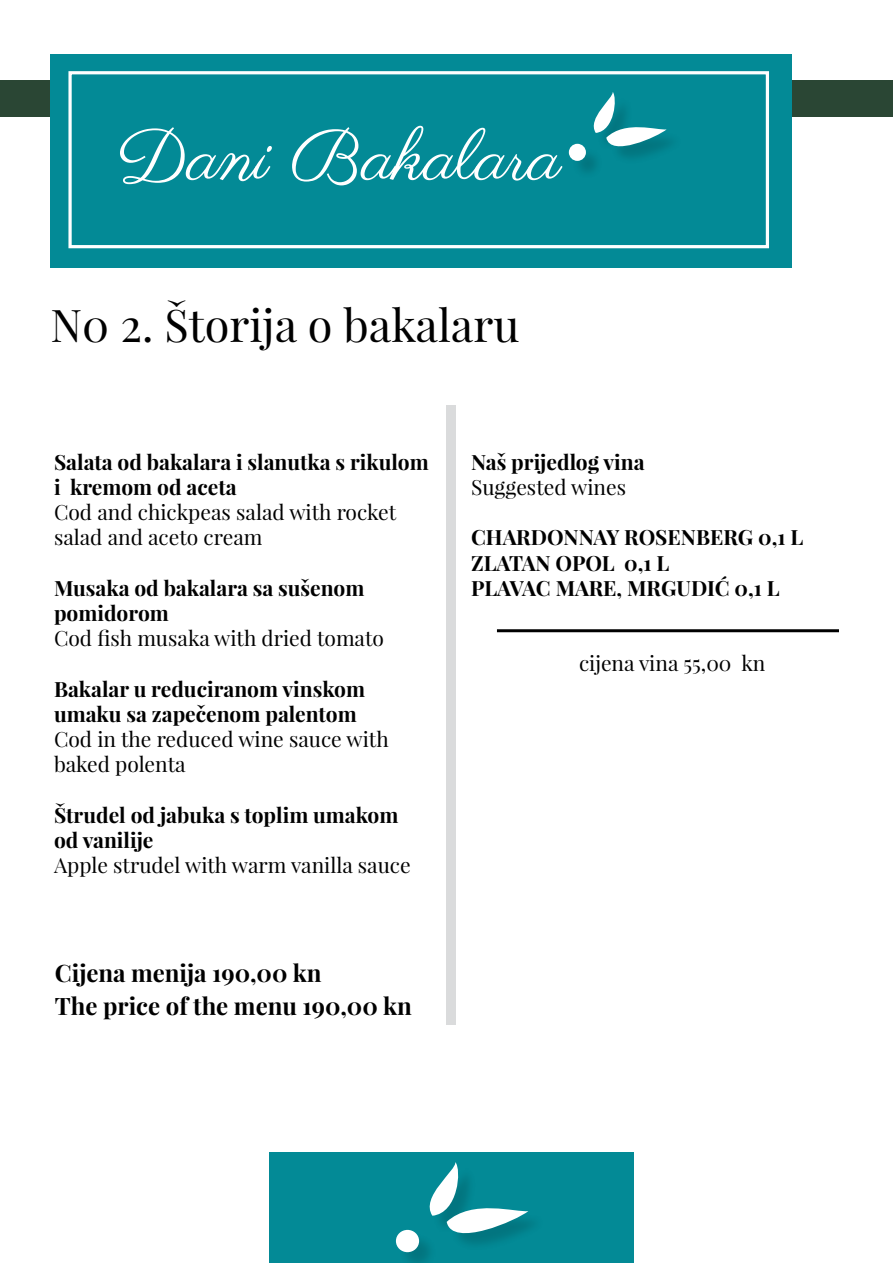
<style>
.page{position:relative;width:893px;height:1263px;background:#fff}
.page>*{position:absolute;margin:0;border:0;box-sizing:border-box;transform-origin:0 0}
.t1{font:72px "Parisienne";color:#fff}
.t2{font:45px "Playfair Display";color:#000}
.t3{font:700 24px/32.4px "Playfair Display";color:#000}
.t4{font:700 21px/25.2px "Playfair Display";color:#000}
.t5{font:21px/25.2px "Playfair Display";color:#000}
</style>
<div class="page">
<div style="left:269px;top:1152px;width:365px;height:111px;background:#038a96"></div>
<svg style="left:420px;top:1162px;width:108px;height:87px"></svg>
<div style="left:396px;top:1230px;width:23px;height:22px;background:#fff;border-radius:50%"></div>
<div style="left:0;top:80px;width:893px;height:36px;background:#2a4634"></div>
<div style="left:50px;top:54px;width:741px;height:214px;background:#038a96"></div>
<div style="left:68px;top:71px;width:701px;height:177px;border:3px solid #fff"></div>
<svg style="left:586px;top:92px;width:81px;height:66px"></svg>
<div style="left:569px;top:144px;width:17px;height:17px;background:#fff;border-radius:50%"></div>
<hr style="left:497px;top:629px;width:342px;height:3px;background:#000">
<div style="left:446px;top:405px;width:9px;height:619px;background:#dadbdc"></div>
<h1 class="t1" style="left:118px;top:113px;width:445px">Dani Bakalara</h1>
<h2 class="t2" style="left:50px;top:297px;width:471px">N0 2. Štorija o bakalaru</h2>
<p class="t4" style="left:54px;top:449px;width:376px">Salata od bakalara i slanutka s rikulom i kremom od aceta</p>
<p class="t5" style="left:54px;top:500px;width:344px">Cod and chickpeas salad with rocket salad and aceto cream</p>
<p class="t4" style="left:54px;top:575px;width:312px">Musaka od bakalara sa sušenom pomidorom</p>
<p class="t5" style="left:54px;top:626px;width:332px">Cod fish musaka with dried tomato</p>
<p class="t4" style="left:54px;top:676px;width:313px">Bakalar u reduciranom vinskom umaku sa zapečenom palentom</p>
<p class="t5" style="left:54px;top:726px;width:336px">Cod in the reduced wine sauce with baked polenta</p>
<p class="t4" style="left:54px;top:802px;width:346px">Štrudel od jabuka s toplim umakom od vanilije</p>
<p class="t5" style="left:54px;top:852px;width:358px">Apple strudel with warm vanilla sauce</p>
<p class="t3" style="left:55px;top:957px;width:359px">Cijena menija 190,00 kn<br>The price of the menu 190,00 kn</p>
<p class="t4" style="left:471px;top:449px;width:175px">Naš prijedlog vina</p>
<p class="t5" style="left:471px;top:474px;width:157px">Suggested wines</p>
<p class="t4" style="left:471px;top:525px;width:334px">CHARDONNAY ROSENBERG 0,1 L<br>ZLATAN OPOL 0,1 L<br>PLAVAC MARE, MRGUDIĆ 0,1 L</p>
<p class="t5" style="left:579px;top:651px;width:188px">cijena vina 55,00 kn</p>
</div>
